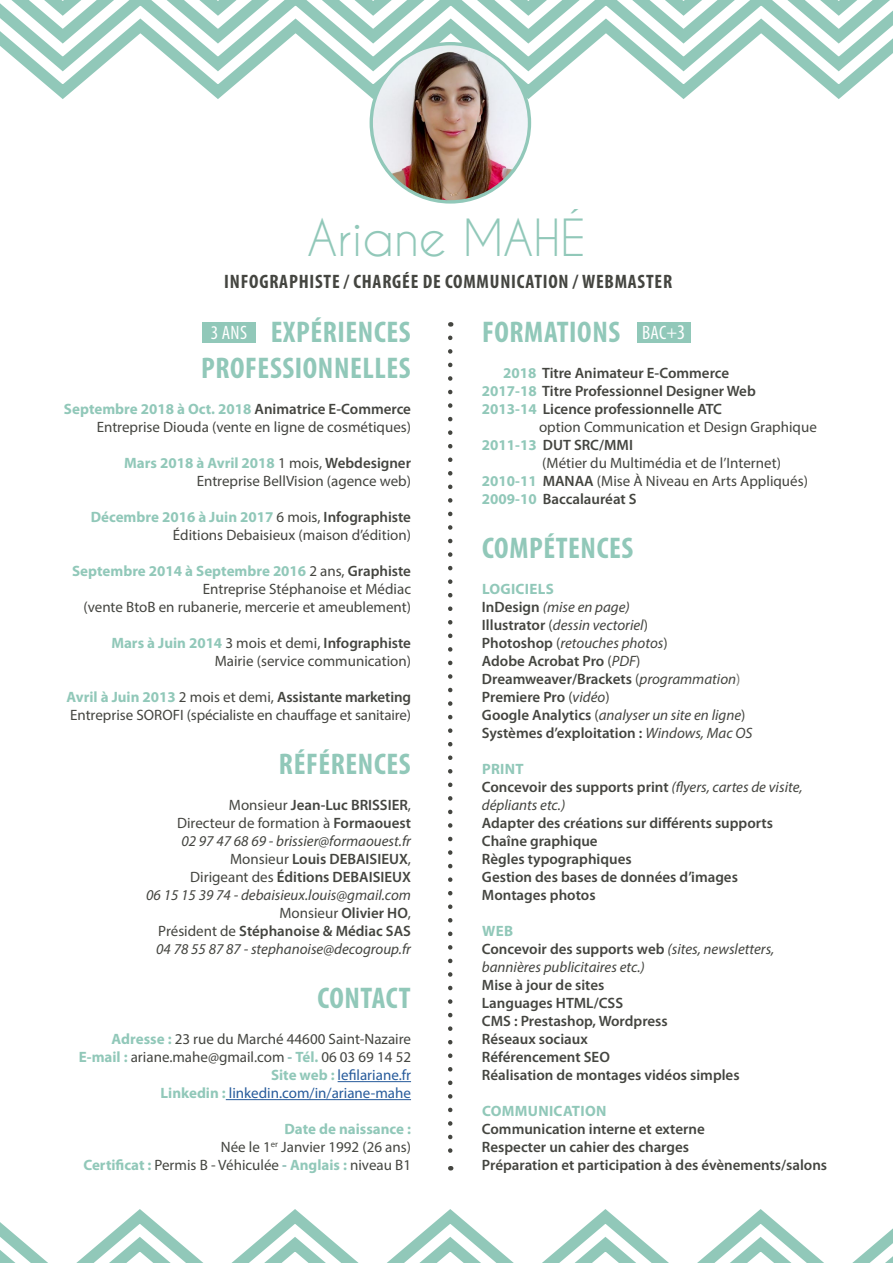
<style>
.page{position:relative;width:893px;height:1263px;background:#fff}
.page>*{position:absolute;margin:0;border:0;box-sizing:border-box;transform-origin:0 0}
.t1{font:48px "Caviar Dreams";color:#91c8b9}
.t2{font:700 condensed 30px/36px "Myriad Pro";letter-spacing:.02em;color:#91c8b9;text-align:right}
.t3{font:700 condensed 19.5px "Myriad Pro";letter-spacing:.04em;color:#444540}
.t4{font:condensed 19.5px "Myriad Pro";letter-spacing:.02em;color:#fff}
.t5{font:15px/18px "Myriad Pro";color:#444540;text-align:right}
.t6{font:600 15px/18px "Myriad Pro";color:#444540}
.t7{font:italic 15px/18px "Myriad Pro";color:#444540}
.t8{font:700 15px "Myriad Pro";letter-spacing:.02em;color:#91c8b9}
.s1{font-weight:700;color:#91c8b9}
.s2{font-weight:600}
.s3{font-weight:400;font-style:italic}
.s4{font-weight:400}
.s5{font-weight:400;color:#7a7b77}
.s6{font-weight:700;font-style:normal;color:#91c8b9}
.s7{font-weight:600;font-style:normal}
.s8{font-style:normal}
.s9{font-weight:600;color:#6faca3}
.s10{color:#275b9b}
.s11{font-size:18px}
.s12{font-size:21px}
</style>
<div class="page">
<hr style="left:338px;top:1081px;width:73px;height:1px;background:#275b9b">
<hr style="left:226px;top:1099px;width:185px;height:1px;background:#275b9b">
<svg style="left:448px;top:338px;width:4px;height:832px"></svg>
<svg style="left:0;top:0;width:893px;height:11px"></svg>
<svg style="left:0;top:11px;width:893px;height:96px"></svg>
<svg style="left:0;top:1209px;width:893px;height:20px"></svg>
<svg style="left:0;top:1229px;width:893px;height:34px"></svg>
<div style="left:202px;top:322px;width:54px;height:20px;background:#91c8b9"></div>
<div style="left:637px;top:322px;width:53px;height:20px;background:#91c8b9"></div>
<img style="left:371px;top:44px;width:158px;height:158px;border-radius:79px">
<div style="left:370px;top:42px;width:161px;height:162px;border:3px solid #91c8b9;border-radius:50%"></div>
<h1 class="t1" style="left:307px;top:209px;width:280px">Ariane MAHÉ</h1>
<h3 class="t3" style="left:224px;top:271px;width:449px">INFOGRAPHISTE / CHARGÉE DE COMMUNICATION / WEBMASTER</h3>
<h2 class="t2" style="left:482px;top:314px;width:139px">FORMATIONS</h2>
<p class="t6" style="left:482px;top:364px;width:275px;text-indent:21px"><span class="s1">2018</span> Titre Animateur E-Commerce<br><span class="s1">2017-18</span> Titre Professionnel Designer Web<br><span class="s1">2013-14</span> Licence professionnelle ATC</p>
<p class="t5" style="left:539px;top:418px;width:279px">option Communication et Design Graphique</p>
<p class="t6" style="left:482px;top:436px;width:153px"><span class="s1">2011-13</span> DUT SRC/MMI</p>
<p class="t5" style="left:542px;top:454px;width:240px">(Métier du Multimédia et de l’Internet)</p>
<p class="t5" style="left:482px;top:472px;width:327px"><span class="s1">2010-11</span> <span class="s2">MANAA</span> (Mise À Niveau en Arts Appliqués)</p>
<p class="t6" style="left:482px;top:490px;width:156px"><span class="s1">2009-10</span> Baccalauréat S</p>
<h2 class="t2" style="left:482px;top:530px;width:153px">COMPÉTENCES</h2>
<p class="t6" style="left:482px;top:580px;width:272px"><span class="s1">LOGICIELS<br></span>InDesign <span class="s3">(mise en page)<br></span>Illustrator <span class="s4">(</span><span class="s3">dessin vectoriel</span><span class="s4">)<br></span>Photoshop <span class="s4">(</span><span class="s3">retouches photos</span><span class="s4">)<br></span>Adobe Acrobat Pro <span class="s4">(</span><span class="s3">PDF</span><span class="s4">)<br></span>Dreamweaver/Brackets <span class="s4">(</span><span class="s3">programmation</span><span class="s5">)<br></span>Premiere Pro <span class="s4">(</span><span class="s3">vidéo</span><span class="s4">)<br></span>Google Analytics <span class="s4">(</span><span class="s3">analyser un site en ligne</span><span class="s4">)<br></span>Systèmes d’exploitation : <span class="s3">Windows, Mac OS</span></p>
<p class="t7" style="left:482px;top:760px;width:322px"><span class="s6">PRINT<br></span><span class="s7">Concevoir des supports print</span> (flyers, cartes de visite, dépliants etc.)</p>
<p class="t6" style="left:482px;top:814px;width:293px">Adapter des créations sur différents supports<br>Chaîne graphique<br>Règles typographiques<br>Gestion des bases de données d’images<br>Montages photos</p>
<p class="t7" style="left:482px;top:922px;width:294px"><span class="s6">WEB<br></span><span class="s7">Concevoir des supports web</span> (sites, newsletters, bannières publicitaires etc.)</p>
<p class="t6" style="left:482px;top:976px;width:259px">Mise à jour de sites<br>Languages HTML/CSS<br>CMS : Prestashop, Wordpress<br>Réseaux sociaux<br>Référencement SEO<br>Réalisation de montages vidéos simples</p>
<p class="t8" style="left:482px;top:1103px;width:126px">COMMUNICATION</p>
<p class="t6" style="left:482px;top:1120px;width:347px">Communication interne et externe<br>Respecter un cahier des charges<br>Préparation et participation à des évènements/salons</p>
<h2 class="t2" style="left:201px;top:314px;width:211px">EXPÉRIENCES<br>PROFESSIONNELLES</h2>
<p class="t5" style="left:64px;top:400px;width:349px"><span class="s1">Septembre 2018 à Oct. 2018</span> <span class="s2">Animatrice E-Commerce<br></span>Entreprise Diouda (vente en ligne de cosmétiques)</p>
<p class="t5" style="left:124px;top:454px;width:288px"><span class="s1">Mars 2018 à Avril 2018</span> 1 mois, <span class="s2">Webdesigner<br></span>Entreprise BellVision (agence web)</p>
<p class="t5" style="left:91px;top:508px;width:322px"><span class="s1">Décembre 2016 à Juin 2017</span> 6 mois, <span class="s2">Infographiste<br></span>Éditions Debaisieux (maison d’édition)</p>
<p class="t5" style="left:72px;top:562px;width:341px"><span class="s1">Septembre 2014 à Septembre 2016</span> 2 ans, <span class="s2">Graphiste<br></span>Entreprise Stéphanoise et Médiac<br>(vente BtoB en rubanerie, mercerie et ameublement)</p>
<p class="t5" style="left:111px;top:634px;width:301px"><span class="s1">Mars à Juin 2014</span> 3 mois et demi, <span class="s2">Infographiste<br></span>Mairie (service communication)</p>
<p class="t5" style="left:66px;top:688px;width:346px;text-align:left"><span class="s1">Avril à Juin 2013</span> 2 mois et demi, <span class="s2">Assistante marketing<br></span>Entreprise SOROFI (spécialiste en chauffage et sanitaire)</p>
<h2 class="t2" style="left:279px;top:746px;width:133px">RÉFÉRENCES</h2>
<p class="t7" style="left:146px;top:796px;width:266px;text-align:right"><span class="s8">Monsieur</span> <span class="s7">Jean-Luc BRISSIER</span><span class="s8">,<br>Directeur de formation à</span> <span class="s7">Formaouest<br></span>02 97 47 68 69 - brissier@formaouest.fr <span class="s8">Monsieur</span> <span class="s7">Louis DEBAISIEUX</span><span class="s8">,<br>Dirigeant des</span> <span class="s7">Éditions DEBAISIEUX<br></span>06 15 15 39 74 - debaisieux.louis@gmail.com <span class="s8">Monsieur</span> <span class="s7">Olivier HO</span><span class="s8">,<br>Président de</span> <span class="s7">Stéphanoise &amp; Médiac SAS </span>04 78 55 87 87 - stephanoise@decogroup.fr</p>
<h2 class="t2" style="left:317px;top:980px;width:95px">CONTACT</h2>
<p class="t5" style="left:79px;top:1030px;width:334px"><span class="s1">Adresse :</span> 23 rue du Marché 44600 Saint-Nazaire <span class="s1">E-mail :</span> ariane.mahe@gmail.com <span class="s9">-</span> <span class="s1">Tél.</span> 06 03 69 14 52<br><span class="s1">Site web :</span> <span class="s10">lefilariane.fr<br></span><span class="s1">Linkedin :</span> <span class="s10">linkedin.com/in/ariane-mahe</span></p>
<p class="t5" style="left:83px;top:1120px;width:329px"><span class="s1">Date de naissance :<br></span>Née le 1<sup>er</sup> Janvier 1992 (26 ans)<br><span class="s1">Certificat :</span> Permis B - Véhiculée <span class="s9">-</span> <span class="s1">Anglais :</span> niveau B1</p>
<h3 class="t4" style="left:211px;top:322px;width:38px">3 ANS</h3>
<h3 class="t4" style="left:642px;top:322px;width:45px">BAC<span class="s11">+</span><span class="s12">3</span></h3>
</div>
